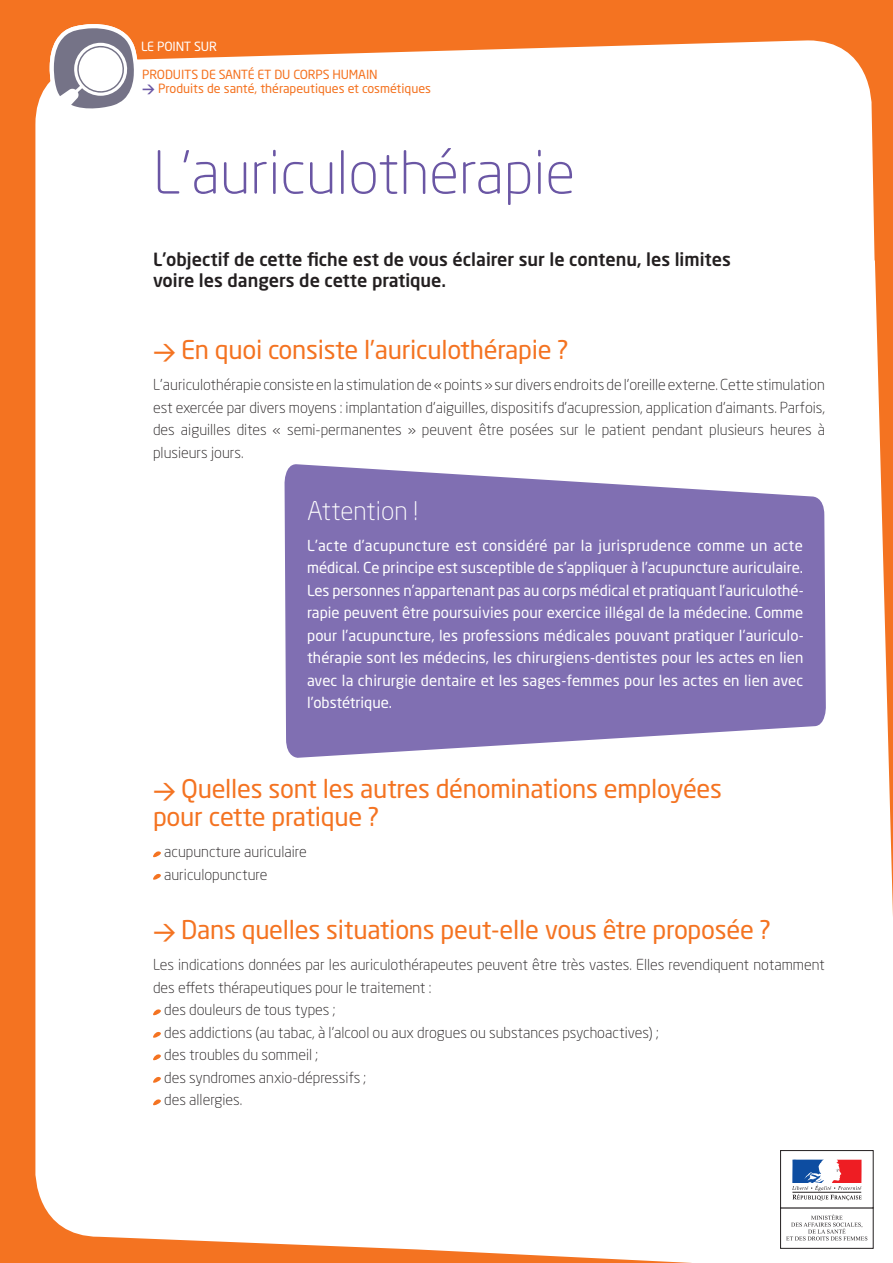
<style>
.page{position:relative;width:893px;height:1263px;background:#f47321}
.page>*{position:absolute;margin:0;border:0;box-sizing:border-box;transform-origin:0 0}
.t1{font:300 58.5px "Neo Sans Std";color:#6a56a4}
.t2{font:25.5px/28.5px "Neo Sans Std";letter-spacing:-.01em;color:#f47321}
.t3{font:300 25.5px "Neo Sans Std";color:#fff}
.t4{font:500 18px/21px "Neo Sans Std";color:#231f20}
.t5{font:300 15px/22.5px "Neo Sans Std";color:#231f20;text-align:justify}
.t6{font:15px/22.5px "Neo Sans Std";letter-spacing:.01em;color:#fff;text-align:justify}
.t7{font:12.6px "Neo Sans Std";color:#f47321}
.t8{font:12.6px "Neo Sans Std";letter-spacing:-.01em;color:#fff}
.t9{font:12.45px "Neo Sans Std";letter-spacing:-.01em;color:#f47321}
.s1{font-family:"DINOT";font-weight:700;color:#6a56a4}
.s2{font-family:"DINOT";font-weight:500;font-size:22.5px}
</style>
<div class="page">
<div style="left:35px;top:40px;width:858px;height:1223px;background:#fff"></div>
<svg style="left:48px;top:24px;width:93px;height:92px;background:#c9bcbc"></svg>
<div style="left:781px;top:1208px;width:92px;height:40px;background:#fff"></div>
<div style="left:781px;top:1150px;width:92px;height:58px;background:#fff"></div>
<div style="left:780px;top:1150px;width:93px;height:58px;border:1px solid #231f20"></div>
<svg style="left:792px;top:1160px;width:70px;height:40px"></svg>
<svg style="left:786px;top:1214px;width:81px;height:26px"></svg>
<svg style="left:285px;top:464px;width:541px;height:294px;background:#8e7fba"></svg>
<svg style="left:153px;top:849px;width:10px;height:10px"></svg>
<svg style="left:153px;top:872px;width:10px;height:9px"></svg>
<svg style="left:153px;top:1007px;width:10px;height:10px"></svg>
<svg style="left:153px;top:1030px;width:10px;height:9px"></svg>
<svg style="left:153px;top:1052px;width:10px;height:10px"></svg>
<svg style="left:153px;top:1075px;width:10px;height:9px"></svg>
<svg style="left:153px;top:1097px;width:10px;height:10px"></svg>
<p class="t8" style="left:141px;top:39px;width:77px">le point sur</p>
<p class="t9" style="left:142px;top:67px;width:9px">PRO</p>
<p class="t9" style="left:165px;top:67px;width:15px">DUITS</p>
<p class="t9" style="left:201px;top:67px;width:107px">DE SANTÉ ET DU CORPS</p>
<p class="t9" style="left:332px;top:67px;width:40px">HUMAIN</p>
<p class="t7" style="left:142px;top:81px;width:290px"><span class="s1">→</span> Produits de santé, thérapeutiques et cosmétiques</p>
<h1 class="t1" style="left:153px;top:137px;width:424px">L’auriculothérapie</h1>
<p class="t4" style="left:153px;top:249px;width:579px">L’objectif de cette fiche est de vous éclairer sur le contenu, les limites voire les dangers de cette pratique.</p>
<h2 class="t2" style="left:153px;top:335px;width:417px"><span class="s2">→</span> En quoi consiste l’auriculothérapie ?</h2>
<p class="t5" style="left:153px;top:373px;width:673px">L’auriculothérapie consiste en la stimulation de « points » sur divers endroits de l’oreille externe. Cette stimulation est exercée par divers moyens : implantation d’aiguilles, dispositifs d’acupression, application d’aimants. Parfois, des aiguilles dites « semi-permanentes » peuvent être posées sur le patient pendant plusieurs heures à plusieurs jours.</p>
<h2 class="t3" style="left:307px;top:495px;width:113px">Attention !</h2>
<p class="t6" style="left:307px;top:534px;width:498px">L’acte d’acupuncture est considéré par la jurisprudence comme un acte médical. Ce principe est susceptible de s’appliquer à l’acupuncture auriculaire.<br>Les personnes n’appartenant pas au corps médical et pratiquant l’auriculothé&shy;rapie peuvent être poursuivies pour exercice illégal de la médecine. Comme pour l’acupuncture, les professions médicales pouvant pratiquer l’auriculo&shy;thérapie sont les médecins, les chirurgiens-dentistes pour les actes en lien avec la chirurgie dentaire et les sages-femmes pour les actes en lien avec l’obstétrique.</p>
<h2 class="t2" style="left:153px;top:774px;width:570px"><span class="s2">→</span> Quelles sont les autres dénominations employées pour cette pratique ?</h2>
<p class="t5" style="left:164px;top:840px;width:144px">acupuncture auriculaire auriculopuncture</p>
<h2 class="t2" style="left:153px;top:915px;width:619px"><span class="s2">→</span> Dans quelles situations peut-elle vous être proposée ?</h2>
<p class="t5" style="left:153px;top:953px;width:673px">Les indications données par les auriculothérapeutes peuvent être très vastes. Elles revendiquent notamment</p>
<p class="t5" style="left:153px;top:976px;width:280px">des effets thérapeutiques pour le traitement :</p>
<p class="t5" style="left:164px;top:998px;width:173px">des douleurs de tous types ;</p>
<p class="t5" style="left:164px;top:1021px;width:496px">des addictions (au tabac, à l’alcool ou aux drogues ou substances psychoactives) ;</p>
<p class="t5" style="left:164px;top:1043px;width:155px">des troubles du sommeil ;</p>
<p class="t5" style="left:164px;top:1066px;width:204px">des syndromes anxio-dépressifs ;</p>
<p class="t5" style="left:164px;top:1088px;width:80px">des allergies.</p>
</div>
